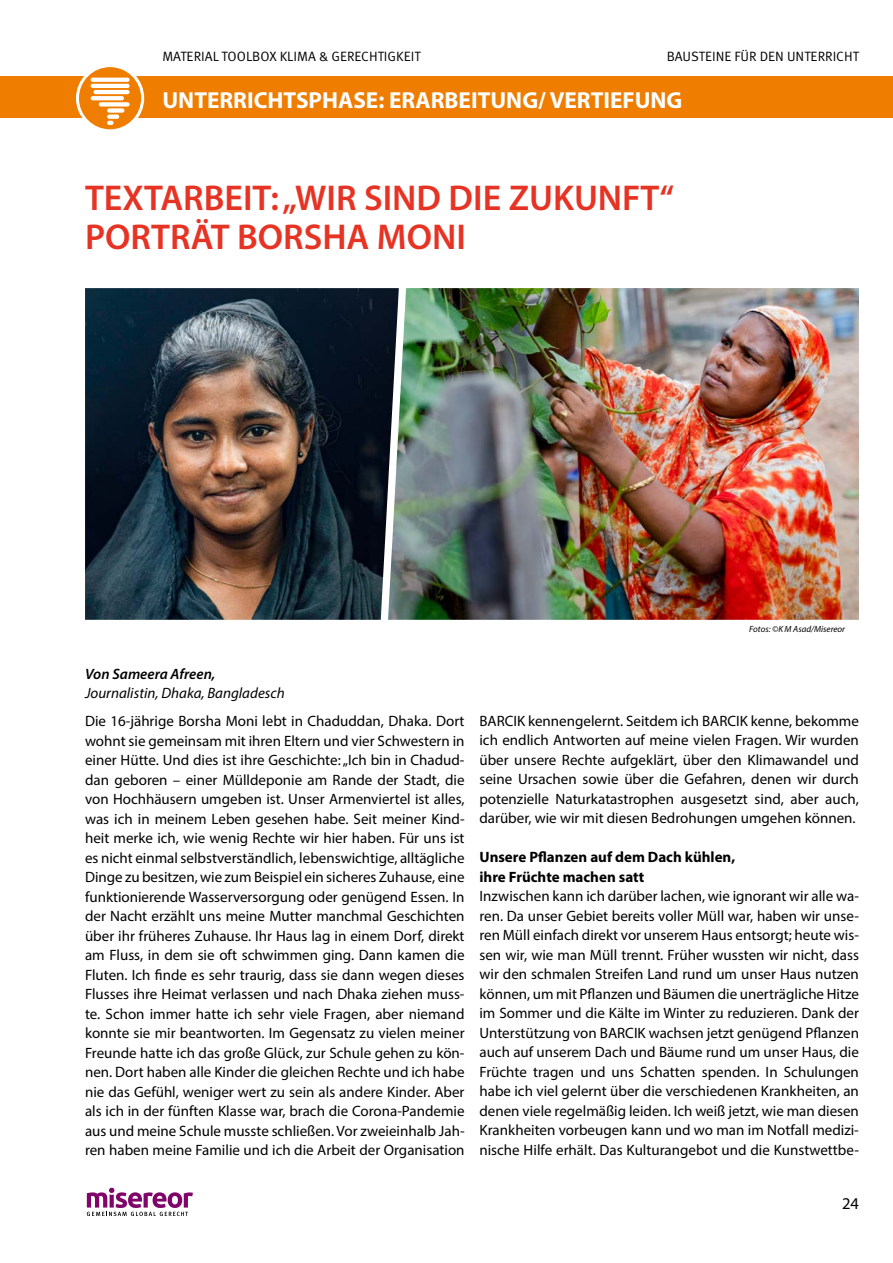
<style>
.page{position:relative;width:893px;height:1263px;background:#fff}
.page>*{position:absolute;margin:0;border:0;box-sizing:border-box;transform-origin:0 0}
.t1{font:600 36px/39px "Myriad Pro";color:#e63323}
.t2{font:700 23.25px "Myriad Pro";color:#fff}
.t3{font:16.5px "Myriad Pro";color:#000}
.t4{font:15px/19.5px "Myriad Pro";color:#000;text-align:justify}
.t5{font:700 15px/19.5px "Myriad Pro";color:#000}
.t6{font:italic 15px "Myriad Pro";color:#000}
.t7{font:italic 600 15px "Myriad Pro";color:#000}
.t8{font:13.5px "Meta Pro Norm";color:#000}
.t9{font:italic 9px "Myriad Pro";color:#000}
</style>
<div class="page">
<img style="left:85px;top:288px;width:303px;height:332px">
<img style="left:388px;top:288px;width:471px;height:332px">
<svg style="left:87px;top:1188px;width:106px;height:28px"></svg>
<div style="left:0;top:77px;width:893px;height:41px;background:#ef7d00"></div>
<svg style="left:77px;top:66px;width:66px;height:65px"></svg>
<div style="left:76px;top:64px;width:68px;height:68px;border:3px solid #fff;border-radius:50%"></div>
<svg style="left:91px;top:78px;width:39px;height:4px"></svg>
<hr style="left:91px;top:84px;width:39px;height:4px;background:#fff;border-radius:2px">
<hr style="left:94px;top:90px;width:36px;height:4px;background:#fff;border-radius:2px">
<svg style="left:91px;top:96px;width:33px;height:4px"></svg>
<div style="left:99px;top:102px;width:31px;height:5px;background:#fff;border-radius:2px"></div>
<div style="left:107px;top:108px;width:17px;height:5px;background:#fff;border-radius:2px"></div>
<svg style="left:107px;top:115px;width:12px;height:4px"></svg>
<svg style="left:107px;top:121px;width:7px;height:4px"></svg>
<p class="t8" style="left:667px;top:47px;width:194px">BAUSTEINE FÜR DEN UNTERRICHT</p>
<h2 class="t2" style="left:162px;top:85px;width:522px">UNTERRICHTSPHASE: ERARBEITUNG/ VERTIEFUNG</h2>
<p class="t8" style="left:162px;top:47px;width:260px">MATERIAL TOOLBOX KLIMA &amp; GERECHTIGKEIT</p>
<h1 class="t1" style="left:85px;top:177px;width:591px">TEXTARBEIT: „WIR SIND DIE ZUKUNFT“<br>PORTRÄT BORSHA MONI</h1>
<p class="t9" style="left:749px;top:623px;width:97px">Fotos: ©K M Asad/Misereor</p>
<p class="t7" style="left:85px;top:664px;width:132px">Von Sameera Afreen,</p>
<p class="t6" style="left:85px;top:684px;width:201px">Journalistin, Dhaka, Bangladesch</p>
<p class="t4" style="left:85px;top:711px;width:381px">Die 16-jährige Borsha Moni lebt in Chaduddan, Dhaka. Dort wohnt sie gemeinsam mit ihren Eltern und vier Schwestern in einer Hütte. Und dies ist ihre Geschichte: „Ich bin in Chadud&shy;dan geboren – einer Mülldeponie am Rande der Stadt, die von Hochhäusern umgeben ist. Unser Armenviertel ist alles, was ich in meinem Leben gesehen habe. Seit meiner Kind&shy;heit merke ich, wie wenig Rechte wir hier haben. Für uns ist es nicht einmal selbstverständlich, lebenswichtige, alltägliche Dinge zu besitzen, wie zum Beispiel ein sicheres Zuhause, eine funktionierende Wasserversorgung oder genügend Essen. In der Nacht erzählt uns meine Mutter manchmal Geschichten über ihr früheres Zuhause. Ihr Haus lag in einem Dorf, direkt am Fluss, in dem sie oft schwimmen ging. Dann kamen die Fluten. Ich finde es sehr traurig, dass sie dann wegen dieses Flusses ihre Heimat verlassen und nach Dhaka ziehen muss&shy;te. Schon immer hatte ich sehr viele Fragen, aber niemand konnte sie mir beantworten. Im Gegensatz zu vielen meiner Freunde hatte ich das große Glück, zur Schule gehen zu kön&shy;nen. Dort haben alle Kinder die gleichen Rechte und ich habe nie das Gefühl, weniger wert zu sein als andere Kinder. Aber als ich in der fünften Klasse war, brach die Corona-Pandemie aus und meine Schule musste schließen. Vor zweieinhalb Jah&shy;ren haben meine Familie und ich die Arbeit der Organisation</p>
<p class="t4" style="left:479px;top:711px;width:381px">BARCIK kennengelernt. Seitdem ich BARCIK kenne, bekomme ich endlich Antworten auf meine vielen Fragen. Wir wurden über unsere Rechte aufgeklärt, über den Klimawandel und seine Ursachen sowie über die Gefahren, denen wir durch potenzielle Naturkatastrophen ausgesetzt sind, aber auch, darüber, wie wir mit diesen Bedrohungen umgehen können.</p>
<p class="t5" style="left:479px;top:847px;width:257px">Unsere Pflanzen auf dem Dach kühlen, ihre Früchte machen satt</p>
<p class="t4" style="left:479px;top:886px;width:381px">Inzwischen kann ich darüber lachen, wie ignorant wir alle wa&shy;ren. Da unser Gebiet bereits voller Müll war, haben wir unse&shy;ren Müll einfach direkt vor unserem Haus entsorgt; heute wis&shy;sen wir, wie man Müll trennt. Früher wussten wir nicht, dass wir den schmalen Streifen Land rund um unser Haus nutzen können, um mit Pflanzen und Bäumen die unerträgliche Hitze im Sommer und die Kälte im Winter zu reduzieren. Dank der Unterstützung von BARCIK wachsen jetzt genügend Pflanzen auch auf unserem Dach und Bäume rund um unser Haus, die Früchte tragen und uns Schatten spenden. In Schulungen habe ich viel gelernt über die verschiedenen Krankheiten, an denen viele regelmäßig leiden. Ich weiß jetzt, wie man diesen Krankheiten vorbeugen kann und wo man im Notfall medizi&shy;nische Hilfe erhält. Das Kulturangebot und die Kunstwettbe-</p>
<p class="t3" style="left:842px;top:1193px;width:18px">24</p>
</div>
